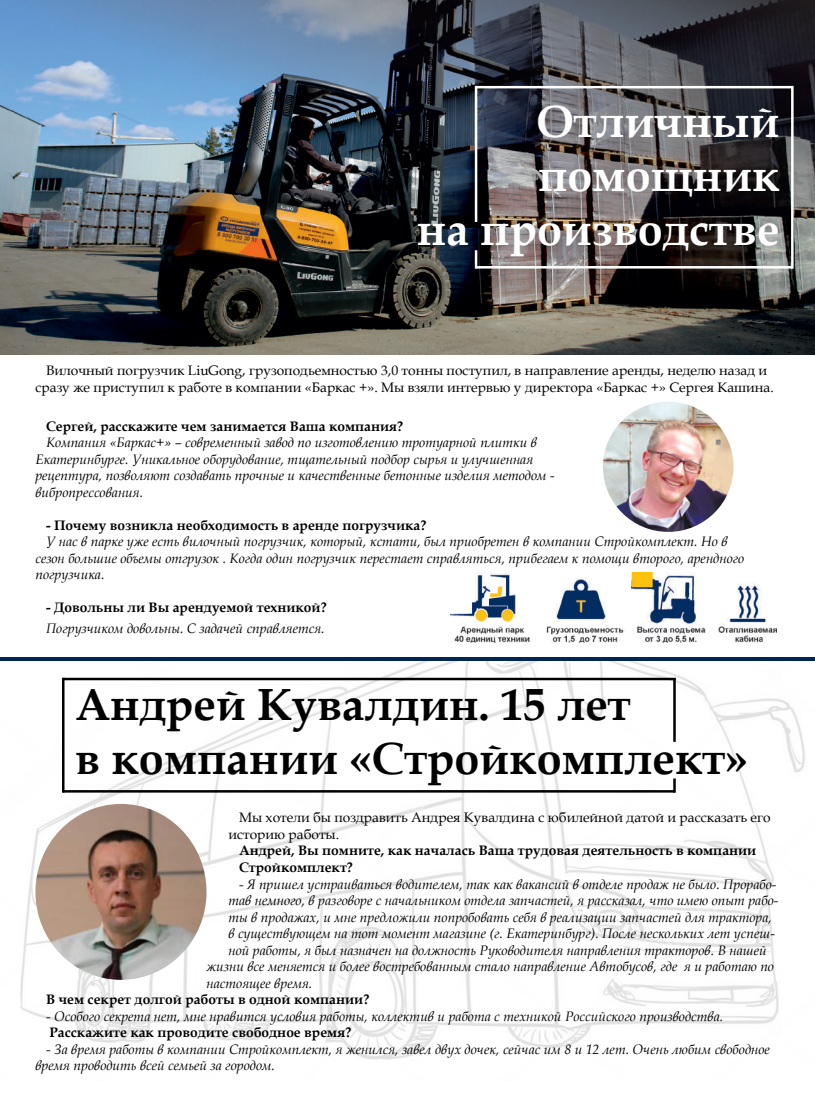
<style>
.page{position:relative;width:815px;height:1117px;background:#fff}
.page>*{position:absolute;margin:0;border:0;box-sizing:border-box;transform-origin:0 0}
.t1{font:700 45px/54px "Book Antiqua";color:#000}
.t2{font:700 45px/54px "Book Antiqua";color:#fff;text-align:right}
.t3{font:italic 13.75px/16.5px "Book Antiqua";color:#000}
.t4{font:700 13.75px/16.5px "Book Antiqua";color:#000}
.t5{font:13.75px/16.5px "Book Antiqua";color:#000;text-align:center}
</style>
<div class="page">
<img style="left:0;top:0;width:815px;height:354px">
<hr style="left:791px;top:86px;width:3px;height:182px;background:#fff">
<svg style="left:475px;top:250px;width:2px;height:18px"></svg>
<hr style="left:475px;top:86px;width:2px;height:136px;background:#fff">
<hr style="left:475px;top:86px;width:318px;height:2px;background:#fff">
<hr style="left:476px;top:266px;width:317px;height:2px;background:#fff">
<img style="left:603px;top:401px;width:130px;height:130px;border-radius:65px">
<img style="left:0;top:660px;width:815px;height:400px">
<img style="left:35px;top:803px;width:172px;height:176px">
<img style="left:451px;top:572px;width:325px;height:70px">
<hr style="left:62px;top:677px;width:3px;height:115px;background:#000">
<hr style="left:63px;top:790px;width:612px;height:2px;background:#000">
<hr style="left:673px;top:778px;width:3px;height:14px;background:#000">
<hr style="left:63px;top:677px;width:613px;height:3px;background:#000">
<hr style="left:673px;top:678px;width:3px;height:63px;background:#000">
<hr style="left:0;top:657px;width:815px;height:3px;background:#002652">
<h1 class="t2" style="left:417px;top:95px;width:364px">Отличный помощник<br>на производстве</h1>
<p class="t5" style="left:35px;top:362px;width:740px">Вилочный погрузчик LiuGong, грузоподьемностью 3,0 тонны поступил, в направление аренды, неделю назад и сразу же приступил к работе в компании «Баркас +». Мы взяли интервью у директора «Баркас +» Сергея Кашина.</p>
<p class="t4" style="left:46px;top:417px;width:359px">Сергей, расскажите чем занимается Ваша компания?</p>
<p class="t3" style="left:35px;top:434px;width:521px;text-indent:11px">Компания «Баркас+» – современный завод по изготовлению тротуарной плитки в Екатеринбурге. Уникальное оборудование, тщательный подбор сырья и улучшенная рецептура, позволяют создавать прочные и качественные бетонные изделия методом - вибропрессования.</p>
<p class="t4" style="left:46px;top:516px;width:382px">- Почему возникла необходимость в аренде погрузчика?</p>
<p class="t3" style="left:35px;top:533px;width:710px;text-indent:11px">У нас в парке уже есть вилочный погрузчик, который, кстати, был приобретен в компании Стройкомплект. Но в сезон большие объемы отгрузок . Когда один погрузчик перестает справляться, прибегаем к помощи второго, арендного погрузчика.</p>
<p class="t4" style="left:46px;top:599px;width:282px">- Довольны ли Вы арендуемой техникой?</p>
<p class="t3" style="left:46px;top:620px;width:280px">Погрузчиком довольны. С задачей справляется.</p>
<h1 class="t1" style="left:75px;top:677px;width:674px">Андрей Кувалдин. 15 лет<br>в компании «Стройкомплект»</h1>
<p class="t5" style="left:228px;top:809px;width:544px;text-align:left;text-indent:11px">Мы хотели бы поздравить Андрея Кувалдина с юбилейной датой и рассказать его историю работы.</p>
<p class="t4" style="left:239px;top:842px;width:519px">Андрей, Вы помните, как началась Ваша трудовая деятельность в компании<br>Стройкомплект?</p>
<p class="t3" style="left:239px;top:875px;width:539px">- Я пришел устраиваться водителем, так как вакансий в отделе продаж не было. Прорабо-</p>
<p class="t3" style="left:228px;top:891px;width:551px">тав немного, в разговоре с начальником отдела запчастей, я рассказал, что имею опыт рабо-</p>
<p class="t3" style="left:228px;top:908px;width:545px">ты в продажах, и мне предложили попробовать себя в реализации запчастей для трактора,</p>
<p class="t3" style="left:228px;top:924px;width:548px">в существующем на тот момент магазине (г. Екатеринбург). После нескольких лет успеш-</p>
<p class="t3" style="left:228px;top:941px;width:540px">ной работы, я был назначен на должность Руководителя направления тракторов. В нашей</p>
<p class="t3" style="left:207px;top:957px;width:569px">жизни все меняется и более востребованным стало направление Автобусов, где я и работаю по</p>
<p class="t3" style="left:207px;top:974px;width:107px">настоящее время.</p>
<p class="t4" style="left:46px;top:990px;width:325px">В чем секрет долгой работы в одной компании?</p>
<p class="t3" style="left:46px;top:1007px;width:679px">- Особого секрета нет, мне нравится условия работы, коллектив и работа с техникой Российского производства.</p>
<p class="t4" style="left:50px;top:1023px;width:303px">Расскажите как проводите свободное время?</p>
<p class="t3" style="left:35px;top:1040px;width:736px;text-indent:11px">- За время работы в компании Стройкомплект, я женился, завел двух дочек, сейчас им 8 и 12 лет. Очень любим свободное время проводить всей семьей за городом.</p>
</div>
